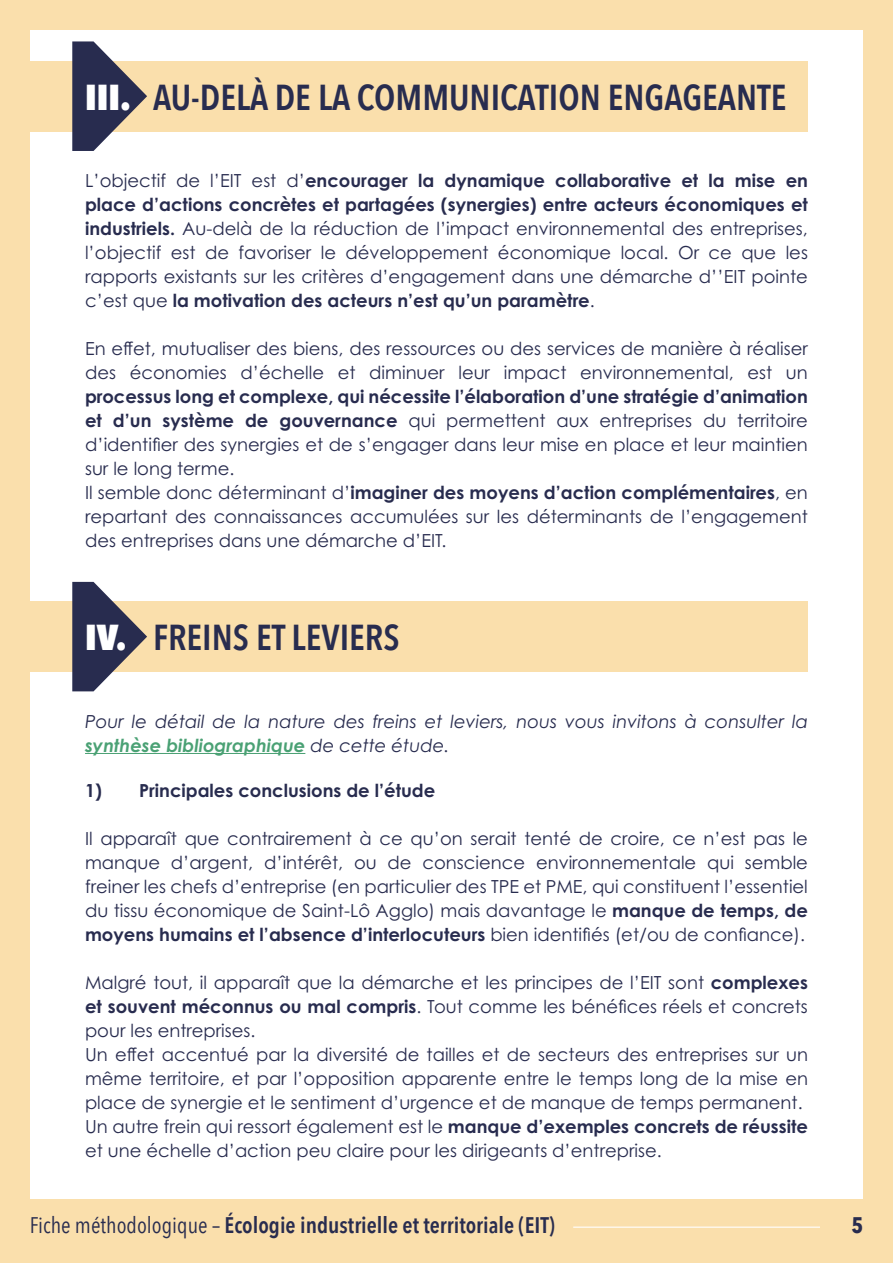
<style>
.page{position:relative;width:893px;height:1263px;background:#fff}
.page>*{position:absolute;margin:0;border:0;box-sizing:border-box;transform-origin:0 0}
.Titre_1{font:600 36px "Avenir Next Condensed";color:#282c4f}
.t1{font:800 36px "Avenir Next Condensed";color:#fff}
.t2{font:600 22.5px "Avenir Next Condensed";color:#282c4f}
.t3{font:700 22.5px "Avenir Next Condensed";color:#282c4f}
.Titre_2{font:18px/24px "Century Gothic Pro";color:#282c4f;text-align:justify}
.t4{font:italic 18px/24px "Century Gothic Pro";color:#282c4f}
.Titre_2-2{font:700 18px "Century Gothic Pro";color:#282c4f}
.s1{font-weight:700}
.s2{font-weight:700;color:#4aa174}
.s3{font-weight:400}
</style>
<div class="page">
<div style="left:0;top:0;width:30px;height:1263px;background:#fadfac"></div>
<div style="left:863px;top:0;width:30px;height:1263px;background:#fadfac"></div>
<div style="left:0;top:0;width:893px;height:30px;background:#fadfac"></div>
<div style="left:0;top:1199px;width:893px;height:64px;background:#fadfac"></div>
<hr style="left:573px;top:1226px;width:247px;height:2px;background:#fff">
<div style="left:0;top:61px;width:808px;height:70px;background:#fadfac"></div>
<svg style="left:72px;top:41px;width:75px;height:110px"></svg>
<div style="left:0;top:601px;width:808px;height:71px;background:#fadfac"></div>
<svg style="left:72px;top:582px;width:75px;height:109px"></svg>
<hr style="left:85px;top:753px;width:220px;height:1px;background:#4aa174">
<p class="t1" style="left:85px;top:75px;width:47px">III.</p>
<p class="Titre_1" style="left:153px;top:66px;width:635px">AU-DELÀ DE LA COMMUNICATION ENGAGEANTE</p>
<p class="Titre_2" style="left:85px;top:169px;width:724px">L’objectif de l’EIT est d’<span class="s1">encourager la dynamique collaborative et la mise en place d’actions concrètes et partagées (synergies) entre acteurs économiques et industriels.</span> Au-delà de la réduction de l’impact environnemental des entreprises, l’objectif est de favoriser le développement économique local. Or ce que les rapports existants sur les critères d’engagement dans une démarche d’’EIT pointe c’est que <span class="s1">la motivation des acteurs n’est qu’un paramètre</span>.</p>
<p class="Titre_2" style="left:85px;top:337px;width:724px">En effet, mutualiser des biens, des ressources ou des services de manière à réaliser des économies d’échelle et diminuer leur impact environnemental, est un <span class="s1">processus long et complexe, qui nécessite l’élaboration d’une stratégie d’animation et d’un système de gouvernance</span> qui permettent aux entreprises du territoire d’identifier des synergies et de s’engager dans leur mise en place et leur maintien sur le long terme.</p>
<p class="Titre_2" style="left:85px;top:481px;width:724px">Il semble donc déterminant d’<span class="s1">imaginer des moyens d’action complémentaires</span>, en repartant des connaissances accumulées sur les déterminants de l’engagement des entreprises dans une démarche d’EIT.</p>
<p class="t1" style="left:85px;top:615px;width:43px">IV.</p>
<p class="Titre_1" style="left:153px;top:607px;width:248px">FREINS ET LEVIERS</p>
<p class="t4" style="left:85px;top:709px;width:724px">Pour le détail de la nature des freins et leviers, nous vous invitons à consulter la <span class="s2">synthèse bibliographique</span> de cette étude.</p>
<p class="Titre_2-2" style="left:85px;top:779px;width:352px">1) Principales conclusions de l’étude</p>
<p class="Titre_2" style="left:85px;top:826px;width:724px">Il apparaît que contrairement à ce qu’on serait tenté de croire, ce n’est pas le manque d’argent, d’intérêt, ou de conscience environnementale qui semble freiner les chefs d’entreprise (en particulier des TPE et PME, qui constituent l’essentiel du tissu économique de Saint-Lô Agglo) mais davantage le <span class="s1">manque de temps, de moyens humains et l’absence d’interlocuteurs</span> bien identifiés (et/ou de confiance).</p>
<p class="Titre_2" style="left:85px;top:970px;width:724px">Malgré tout, il apparaît que la démarche et les principes de l’EIT sont <span class="s1">complexes et souvent méconnus ou mal compris</span>. Tout comme les bénéfices réels et concrets pour les entreprises.</p>
<p class="Titre_2" style="left:85px;top:1042px;width:724px">Un effet accentué par la diversité de tailles et de secteurs des entreprises sur un même territoire, et par l’opposition apparente entre le temps long de la mise en place de synergie et le sentiment d’urgence et de manque de temps permanent.</p>
<p class="Titre_2" style="left:85px;top:1114px;width:724px">Un autre frein qui ressort également est le <span class="s1">manque d’exemples concrets de réussite </span>et une échelle d’action peu claire pour les dirigeants d’entreprise.</p>
<p class="t2" style="left:30px;top:1206px;width:527px"><span class="s3">Fiche méthodologique –</span> Écologie industrielle et territoriale (EIT)</p>
<p class="t3" style="left:851px;top:1211px;width:13px">5</p>
</div>
